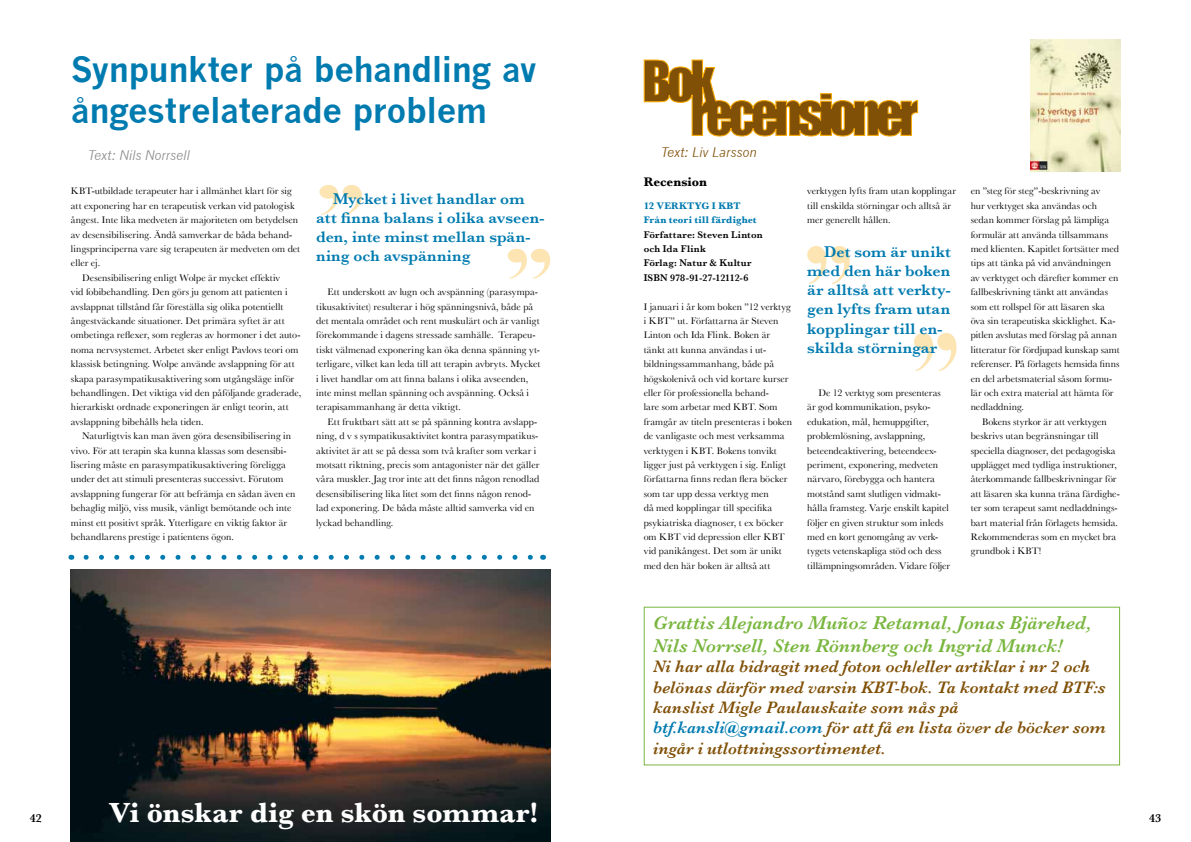
<style>
.page{position:relative;width:1191px;height:842px;background:#fff}
.page>*{position:absolute;margin:0;border:0;box-sizing:border-box;transform-origin:0 0}
.t1{font:700 34px/40.8px "News Gothic";letter-spacing:-.015em;color:#007bb0}
.t2{font:700 29px "Baskerville";color:#fff}
.t3{font:italic 600 19px/22.8px "Baskerville";letter-spacing:.005em;color:#79b63e}
.t4{font:italic 600 17px/20.4px "Baskerville";letter-spacing:.005em;color:#805007}
.t5{font:600 16px/19.2px "Baskerville";letter-spacing:.01em;color:#007bb0}
.t6{font:italic 13px "News Gothic";letter-spacing:-.005em;color:#87888a}
.t7{font:italic 13px "News Gothic";letter-spacing:-.005em;color:#805007}
.t8{font:700 13px "Baskerville";color:#000}
.t9{font:600 12px "Baskerville";color:#000}
.t10{font:10px/14.4px "Baskerville";letter-spacing:.01em;color:#000}
.t11{font:600 10px/14.4px "Baskerville";letter-spacing:.01em;color:#000}
.t12{font:700 10px/14.4px "Baskerville";letter-spacing:.025em;color:#007bb0}
.s1{color:#007bb0}
</style>
<div class="page">
<svg style="left:643px;top:59px;width:275px;height:78px"></svg>
<svg style="left:808px;top:246px;width:42px;height:38px"></svg>
<svg style="left:915px;top:333px;width:42px;height:38px"></svg>
<img style="left:1030px;top:40px;width:90px;height:131px">
<div style="left:643px;top:607px;width:477px;height:158px;border:1px solid #79b63e"></div>
<svg style="left:319px;top:185px;width:18px;height:14px"></svg>
<svg style="left:321px;top:185px;width:41px;height:30px"></svg>
<svg style="left:509px;top:248px;width:41px;height:31px"></svg>
<img style="left:71px;top:569px;width:479px;height:273px">
<svg style="left:86px;top:555px;width:447px;height:5px"></svg>
<h1 class="t1" style="left:71px;top:49px;width:467px">Synpunkter på behandling av ångestrelaterade problem</h1>
<h3 class="t6" style="left:88px;top:147px;width:103px">Text: Nils Norrsell</h3>
<h3 class="t5" style="left:316px;top:189px;width:230px;text-indent:17px">Mycket i livet handlar om att finna balans i olika avseen&shy;den, inte minst mellan spän&shy;ning och avspänning</h3>
<p class="t10" style="left:71px;top:184px;width:222px">KBT-utbildade terapeuter har i allmänhet klart för sig</p>
<p class="t10" style="left:71px;top:198px;width:225px">att exponering har en terapeutisk verkan vid patologisk</p>
<p class="t10" style="left:71px;top:213px;width:229px">ångest. Inte lika medveten är majoriteten om betydelsen</p>
<p class="t10" style="left:71px;top:227px;width:223px">av desensibilisering. Ändå samverkar de båda behand-</p>
<p class="t10" style="left:71px;top:241px;width:231px">lingsprinciperna vare sig terapeuten är medveten om det</p>
<p class="t10" style="left:71px;top:256px;width:31px">eller ej.</p>
<p class="t10" style="left:82px;top:270px;width:199px">Desensibilisering enligt Wolpe är mycket effektiv</p>
<p class="t10" style="left:71px;top:285px;width:218px">vid fobibehandling. Den görs ju genom att patienten i</p>
<p class="t10" style="left:71px;top:299px;width:214px">avslappnat tillstånd får föreställa sig olika potentiellt</p>
<p class="t10" style="left:71px;top:313px;width:215px">ångestväckande situationer. Det primära syftet är att</p>
<p class="t10" style="left:71px;top:328px;width:231px">ombetinga reflexer, som regleras av hormoner i det auto-</p>
<p class="t10" style="left:71px;top:342px;width:229px">noma nervsystemet. Arbetet sker enligt Pavlovs teori om</p>
<p class="t10" style="left:71px;top:357px;width:225px">klassisk betingning. Wolpe använde avslappning för att</p>
<p class="t10" style="left:71px;top:371px;width:225px">skapa parasympatikusaktivering som utgångsläge inför</p>
<p class="t10" style="left:71px;top:385px;width:232px">behandlingen. Det viktiga vid den påföljande graderade,</p>
<p class="t10" style="left:71px;top:400px;width:219px">hierarkiskt ordnade exponeringen är enligt teorin, att</p>
<p class="t10" style="left:71px;top:414px;width:134px">avslappning bibehålls hela tiden.</p>
<p class="t10" style="left:82px;top:429px;width:210px">Naturligtvis kan man även göra desensibilisering in</p>
<p class="t10" style="left:71px;top:443px;width:217px">vivo. För att terapin ska kunna klassas som desensibi-</p>
<p class="t10" style="left:71px;top:457px;width:216px">lisering måste en parasympatikusaktivering föreligga</p>
<p class="t10" style="left:71px;top:472px;width:214px">under det att stimuli presenteras successivt. Förutom</p>
<p class="t10" style="left:71px;top:486px;width:226px">avslappning fungerar för att befrämja en sådan även en</p>
<p class="t10" style="left:71px;top:501px;width:222px">behaglig miljö, viss musik, vänligt bemötande och inte</p>
<p class="t10" style="left:71px;top:515px;width:218px">minst ett positivt språk. Ytterligare en viktig faktor är</p>
<p class="t10" style="left:71px;top:529px;width:165px">behandlarens prestige i patientens ögon.</p>
<p class="t10" style="left:316px;top:285px;width:226px;text-indent:11px">Ett underskott av lugn och avspänning (parasympa&shy;tikusaktivitet) resulterar i hög spänningsnivå, både på det mentala området och rent muskulärt och är vanligt förekommande i dagens stressade samhälle. Terapeu&shy;tiskt välmenad exponering kan öka denna spänning yt&shy;terligare, vilket kan leda till att terapin avbryts. Mycket i livet handlar om att finna balans i olika avseenden, inte minst mellan spänning och avspänning. Också i terapisammanhang är detta viktigt.</p>
<p class="t10" style="left:316px;top:414px;width:225px;text-indent:11px">Ett fruktbart sätt att se på spänning kontra avslapp&shy;ning, d v s sympatikusaktivitet kontra parasympatikus&shy;aktivitet är att se på dessa som två krafter som verkar i motsatt riktning, precis som antagonister när det gäller våra muskler. Jag tror inte att det finns någon renodlad desensibilisering lika litet som det finns någon renod&shy;lad exponering. De båda måste alltid samverka vid en lyckad behandling.</p>
<h3 class="t7" style="left:660px;top:145px;width:98px">Text: Liv Larsson</h3>
<h3 class="t8" style="left:643px;top:174px;width:65px">Recension</h3>
<p class="t12" style="left:643px;top:198px;width:114px">12 VERKTYG I KBT<br>Från teori till färdighet</p>
<p class="t11" style="left:643px;top:227px;width:120px">Författare: Steven Linton och Ida Flink<br>Förlag: Natur &amp; Kultur<br>ISBN 978-91-27-12112-6</p>
<p class="t10" style="left:643px;top:299px;width:150px">I januari i år kom boken ”12 verktyg i KBT” ut. Författarna är Steven<br>Linton och Ida Flink. Boken är tänkt att kunna användas i ut&shy;bildningssammanhang, både på högskolenivå och vid kortare kurser eller för professionella behand-<br>lare som arbetar med KBT. Som framgår av titeln presenteras i boken de vanligaste och mest verksamma verktygen i KBT. Bokens tonvikt ligger just på verktygen i sig. Enligt författarna finns redan flera böcker som tar upp dessa verktyg men<br>då med kopplingar till specifika psykiatriska diagnoser, t ex böcker om KBT vid depression eller KBT vid panikångest. Det som är unikt med den här boken är alltså att</p>
<p class="t10" style="left:807px;top:184px;width:150px">verktygen lyfts fram utan kopplingar till enskilda störningar och alltså är mer generellt hållen.</p>
<h3 class="t5" style="left:807px;top:242px;width:145px;text-indent:17px">Det som är unikt med den här boken är alltså att verkty&shy;gen lyfts fram utan kopplingar till en&shy;skilda störningar</h3>
<p class="t10" style="left:807px;top:385px;width:144px;text-indent:11px">De 12 verktyg som presenteras är god kommunikation, psyko&shy;edukation, mål, hemuppgifter, problemlösning, avslappning, beteendeaktivering, beteendeex&shy;periment, exponering, medveten närvaro, förebygga och hantera motstånd samt slutligen vidmakt&shy;hålla framsteg. Varje enskilt kapitel följer en given struktur som inleds med en kort genomgång av verk&shy;tygets vetenskapliga stöd och dess tillämpningsområden. Vidare följer</p>
<p class="t10" style="left:970px;top:184px;width:150px">en ”steg för steg”-beskrivning av<br>hur verktyget ska användas och sedan kommer förslag på lämpliga formulär att använda tillsammans med klienten. Kapitlet fortsätter med tips att tänka på vid användningen av verktyget och därefter kommer en fallbeskrivning tänkt att användas som ett rollspel för att läsaren ska öva sin terapeutiska skicklighet. Ka&shy;pitlen avslutas med förslag på annan litteratur för fördjupad kunskap samt referenser. På förlagets hemsida finns en del arbetsmaterial såsom formu&shy;lär och extra material att hämta för nedladdning.</p>
<p class="t10" style="left:970px;top:414px;width:151px;text-indent:11px">Bokens styrkor är att verktygen beskrivs utan begränsningar till speciella diagnoser, det pedagogiska upplägget med tydliga instruktioner, återkommande fallbeskrivningar för att läsaren ska kunna träna färdighe&shy;ter som terapeut samt nedladdnings&shy;bart material från förlagets hemsida.<br>Rekommenderas som en mycket bra grundbok i KBT!</p>
<h3 class="t3" style="left:653px;top:611px;width:440px">Grattis Alejandro Muñoz Retamal, Jonas Bjärehed,<br>Nils Norrsell, Sten Rönnberg och Ingrid Munck!</h3>
<p class="t4" style="left:653px;top:656px;width:454px">Ni har alla bidragit med foton och/eller artiklar i nr 2 och belönas därför med varsin KBT-bok. Ta kontakt med BTF:s kanslist Migle Paulauskaite som nås på <span class="s1">btf.kansli@gmail.com</span> för att få en lista över de böcker som ingår i utlottningssortimentet.</p>
<p class="t9" style="left:30px;top:811px;width:14px">42</p>
<h2 class="t2" style="left:109px;top:796px;width:431px">Vi önskar dig en skön sommar!</h2>
<p class="t9" style="left:1149px;top:811px;width:14px">43</p>
</div>
